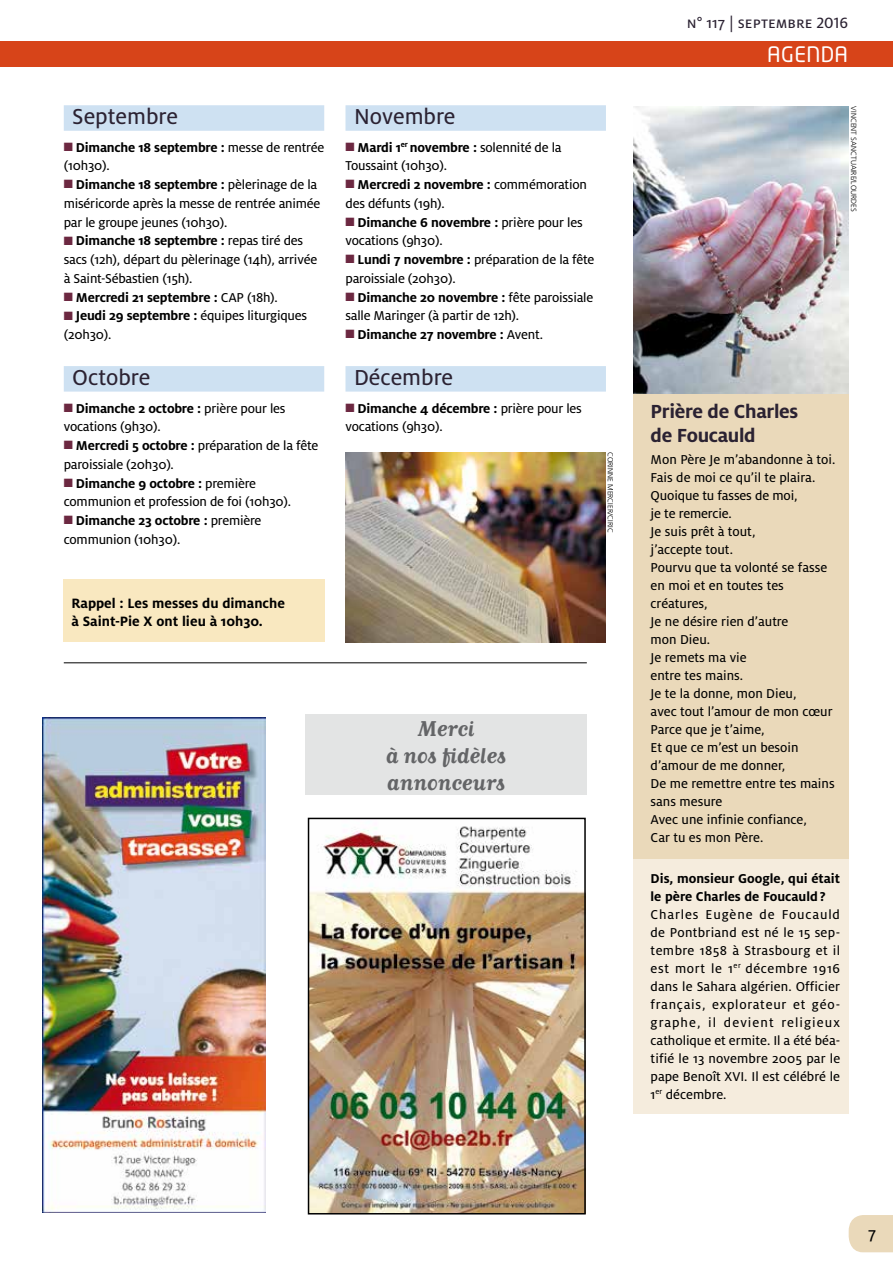
<style>
.page{position:relative;width:893px;height:1263px;background:#fff}
.page>*{position:absolute;margin:0;border:0;box-sizing:border-box;transform-origin:0 0}
.t1{font:condensed 40.5px "Helvetica";color:#000}
.t2{font:24px "Milo OT Text";color:#2b2232}
.t3{font:700 21px/27px "Matrix Script";color:#646567;text-align:center}
.t4{font:700 21px/24px "Milo OT";letter-spacing:-.015em;color:#2b2232}
.t5{font:21px "Neo Tech";letter-spacing:.02em;color:#fff}
.t6{font:18px "Milo OT Text";color:#000}
.t7{font:16.5px "Milo OT Text";color:#2b2232}
.t8{font:700 15px/18px "Milo OT";color:#000}
.t9{font:14.25px/18px "Milo OT Text";letter-spacing:-.015em;color:#000}
.t10{font:700 14.25px/18px "Milo OT";letter-spacing:-.015em;color:#000}
.t11{font:300 7.5px "Frutiger";color:#000}
.s1{color:#6c2841}
.s2{font-family:"Milo OT Text";font-weight:400}
.s3{font-family:"Milo OT";font-weight:700}
</style>
<div class="page">
<div style="left:0;top:41px;width:893px;height:25px;background:#d74419"></div>
<div style="left:64px;top:105px;width:260px;height:26px;background:#cee1f2"></div>
<div style="left:64px;top:366px;width:260px;height:26px;background:#cee1f2"></div>
<div style="left:345px;top:105px;width:261px;height:26px;background:#cee1f2"></div>
<div style="left:345px;top:366px;width:261px;height:26px;background:#cee1f2"></div>
<div style="left:63px;top:579px;width:261px;height:63px;background:#f9e8c0"></div>
<div style="left:634px;top:392px;width:215px;height:475px;background:#ead9ba"></div>
<div style="left:634px;top:859px;width:215px;height:254px;background:#f5ecdd"></div>
<img style="left:634px;top:106px;width:215px;height:287px">
<hr style="left:64px;top:662px;width:523px;height:1px;background:#000">
<img style="left:345px;top:452px;width:261px;height:190px">
<img style="left:43px;top:717px;width:223px;height:495px">
<img style="left:311px;top:826px;width:272px;height:385px">
<div style="left:308px;top:818px;width:278px;height:396px;border:2px solid #000"></div>
<svg style="left:849px;top:1215px;width:44px;height:38px;background:#ebdbbe"></svg>
<div style="left:305px;top:714px;width:282px;height:81px;background:#e3e4e4"></div>
<h2 class="t2" style="left:72px;top:104px;width:107px">Septembre</h2>
<p class="t10" style="left:64px;top:138px;width:262px"><span class="s1">■</span> Dimanche 18 septembre : <span class="s2">messe de rentrée</span></p>
<p class="t9" style="left:64px;top:157px;width:48px">(10h30).</p>
<p class="t10" style="left:64px;top:176px;width:255px"><span class="s1">■</span> Dimanche 18 septembre : <span class="s2">pèlerinage de la</span></p>
<p class="t9" style="left:64px;top:194px;width:258px;line-height:18.8px">miséricorde après la messe de rentrée animée par le groupe jeunes (10h30).</p>
<p class="t10" style="left:64px;top:232px;width:241px"><span class="s1">■</span> Dimanche 18 septembre : <span class="s2">repas tiré des</span></p>
<p class="t9" style="left:64px;top:250px;width:255px;line-height:18.8px">sacs (12h), départ du pèlerinage (14h), arrivée à Saint-Sébastien (15h).</p>
<p class="t10" style="left:64px;top:288px;width:215px"><span class="s1">■</span> Mercredi 21 septembre : <span class="s2">CAP (18h).</span></p>
<p class="t9" style="left:64px;top:307px;width:245px;line-height:18.8px"><span class="s1">■</span> <span class="s3">Jeudi 29 septembre :</span> équipes liturgiques (20h30).</p>
<h2 class="t2" style="left:72px;top:365px;width:80px">Octobre</h2>
<p class="t10" style="left:64px;top:399px;width:223px"><span class="s1">■</span> Dimanche 2 octobre : <span class="s2">prière pour les</span></p>
<p class="t9" style="left:64px;top:418px;width:99px">vocations (9h30).</p>
<p class="t9" style="left:64px;top:436px;width:256px;line-height:18.8px"><span class="s1">■</span> <span class="s3">Mercredi 5 octobre :</span> préparation de la fête paroissiale (20h30).</p>
<p class="t10" style="left:64px;top:474px;width:194px"><span class="s1">■</span> Dimanche 9 octobre : <span class="s2">première</span></p>
<p class="t9" style="left:64px;top:493px;width:229px">communion et profession de foi (10h30).</p>
<p class="t10" style="left:64px;top:511px;width:199px"><span class="s1">■</span> Dimanche 23 octobre : <span class="s2">première</span></p>
<p class="t9" style="left:64px;top:530px;width:118px">communion (10h30).</p>
<p class="t8" style="left:72px;top:594px;width:215px">Rappel : Les messes du dimanche à Saint-Pie X ont lieu à 10h30.</p>
<h2 class="t2" style="left:354px;top:104px;width:103px">Novembre</h2>
<p class="t10" style="left:345px;top:138px;width:218px"><span class="s1">■</span> Mardi 1<sup>er</sup> novembre : <span class="s2">solennité de la</span></p>
<p class="t9" style="left:345px;top:157px;width:103px">Toussaint (10h30).</p>
<p class="t10" style="left:345px;top:176px;width:243px"><span class="s1">■</span> Mercredi 2 novembre : <span class="s2">commémoration</span></p>
<p class="t9" style="left:345px;top:195px;width:101px">des défunts (19h).</p>
<p class="t10" style="left:345px;top:213px;width:239px"><span class="s1">■</span> Dimanche 6 novembre : <span class="s2">prière pour les</span></p>
<p class="t9" style="left:345px;top:232px;width:99px">vocations (9h30).</p>
<p class="t9" style="left:345px;top:250px;width:250px;line-height:18.8px"><span class="s1">■</span> <span class="s3">Lundi 7 novembre :</span> préparation de la fête paroissiale (20h30).</p>
<p class="t10" style="left:345px;top:288px;width:249px"><span class="s1">■</span> Dimanche 20 novembre : <span class="s2">fête paroissiale</span></p>
<p class="t9" style="left:345px;top:307px;width:175px">salle Maringer (à partir de 12h).</p>
<p class="t10" style="left:345px;top:326px;width:199px"><span class="s1">■</span> Dimanche 27 novembre : <span class="s2">Avent.</span></p>
<h2 class="t2" style="left:354px;top:365px;width:101px">Décembre</h2>
<p class="t10" style="left:345px;top:399px;width:238px"><span class="s1">■</span> Dimanche 4 décembre : <span class="s2">prière pour les</span></p>
<p class="t9" style="left:345px;top:418px;width:99px">vocations (9h30).</p>
<h1 class="t1" style="left:393px;top:130px;width:108px">page 7</h1>
<p class="t11" style="left:615px;top:452px;width:82px;rotate:90deg">CORINNE MERCIER/CIRIC</p>
<h3 class="t3" style="left:386px;top:715px;width:122px">Merci<br>à nos fidèles annonceurs</h3>
<p class="t7" style="left:687px;top:13px;width:163px">n° 117 | septembre 2016</p>
<h3 class="t5" style="left:767px;top:41px;width:82px">AGENDA</h3>
<p class="t11" style="left:858px;top:106px;width:107px;rotate:90deg">VINCENT SANCTUAIRE/LOURDES</p>
<h3 class="t4" style="left:651px;top:399px;width:149px">Prière de Charles de Foucauld</h3>
<p class="t9" style="left:651px;top:451px;width:186px">Mon Père Je m’abandonne à toi.<br>Fais de moi ce qu’il te plaira.<br>Quoique tu fasses de moi,<br>je te remercie.<br>Je suis prêt à tout,<br>j’accepte tout.<br>Pourvu que ta volonté se fasse en moi et en toutes tes créatures,<br>Je ne désire rien d’autre<br>mon Dieu.<br>Je remets ma vie<br>entre tes mains.<br>Je te la donne, mon Dieu,<br>avec tout l’amour de mon cœur<br>Parce que je t’aime,<br>Et que ce m’est un besoin d’amour de me donner,<br>De me remettre entre tes mains sans mesure<br>Avec une infinie confiance,<br>Car tu es mon Père.</p>
<p class="t10" style="left:651px;top:870px;width:191px">Dis, monsieur Google, qui était le père Charles de Foucauld?</p>
<p class="t9" style="left:651px;top:906px;width:191px;text-align:justify">Charles Eugène de Foucauld de Pontbriand est né le 15 sep&shy;tembre 1858 à Strasbourg et il est mort le 1<sup>er</sup> décembre 1916 dans le Sahara algérien. Officier français, explorateur et géo&shy;graphe, il devient religieux catholique et ermite. Il a été béa&shy;tifié le 13 novembre 2005 par le pape Benoît XVI. Il est célébré le 1<sup>er</sup> décembre.</p>
<p class="t6" style="left:868px;top:1223px;width:9px">7</p>
</div>
